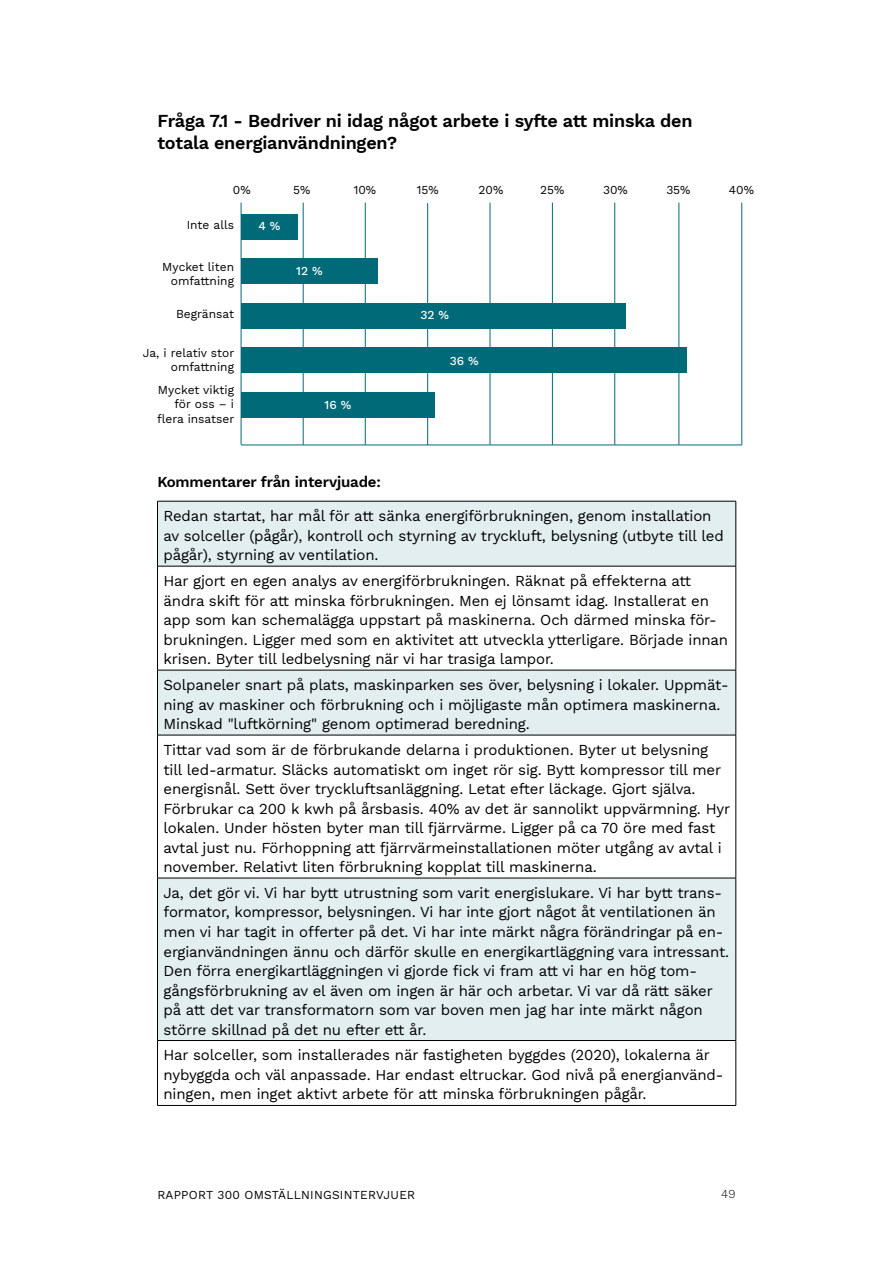
<style>
.page{position:relative;width:893px;height:1263px;background:#fff}
.page>*{position:absolute;margin:0;border:0;box-sizing:border-box;transform-origin:0 0}
.Brödtext{font:600 18px/21.6px "Work Sans";letter-spacing:-.01em;color:#000}
.Text_i_tabell{font:15px/19.5px "Work Sans";letter-spacing:-.01em;color:#000}
.Rubrik_H2{font:600 15px "Work Sans";letter-spacing:-.01em;color:#000}
.Tabelltext{font:12px/14.4px "Work Sans";color:#000;text-align:right}
.Tabelltext-2{font:12px "Work Sans";letter-spacing:.02em;color:#000}
.t1{font:500 12px "Work Sans";color:#fff}
.t2{font:300 12px "Work Sans";color:#000}
</style>
<div class="page">
<svg style="left:158px;top:502px;width:578px;height:538px"></svg>
<div style="left:158px;top:670px;width:578px;height:65px;background:#e3eef1"></div>
<hr style="left:157px;top:501px;width:579px;height:1px;background:#000">
<hr style="left:157px;top:501px;width:1px;height:65px;background:#000">
<hr style="left:736px;top:501px;width:1px;height:65px;background:#000">
<hr style="left:157px;top:566px;width:579px;height:1px;background:#000">
<hr style="left:157px;top:566px;width:1px;height:104px;background:#000">
<hr style="left:736px;top:566px;width:1px;height:104px;background:#000">
<hr style="left:157px;top:670px;width:579px;height:1px;background:#000">
<hr style="left:157px;top:670px;width:1px;height:65px;background:#000">
<hr style="left:736px;top:670px;width:1px;height:65px;background:#000">
<hr style="left:157px;top:735px;width:579px;height:1px;background:#000">
<hr style="left:157px;top:735px;width:1px;height:143px;background:#000">
<hr style="left:736px;top:735px;width:1px;height:143px;background:#000">
<hr style="left:157px;top:878px;width:579px;height:1px;background:#000">
<hr style="left:157px;top:878px;width:1px;height:162px;background:#000">
<hr style="left:736px;top:878px;width:1px;height:162px;background:#000">
<hr style="left:157px;top:1040px;width:579px;height:1px;background:#000">
<hr style="left:157px;top:1041px;width:1px;height:64px;background:#000">
<hr style="left:736px;top:1041px;width:1px;height:64px;background:#000">
<hr style="left:157px;top:1105px;width:579px;height:1px;background:#000">
<hr style="left:241px;top:203px;width:1px;height:242px;background:#006a79">
<hr style="left:303px;top:203px;width:1px;height:242px;background:#006a79">
<hr style="left:365px;top:203px;width:1px;height:242px;background:#006a79">
<hr style="left:427px;top:203px;width:1px;height:242px;background:#006a79">
<hr style="left:490px;top:203px;width:1px;height:242px;background:#006a79">
<hr style="left:552px;top:203px;width:1px;height:242px;background:#006a79">
<hr style="left:614px;top:203px;width:1px;height:242px;background:#006a79">
<hr style="left:679px;top:203px;width:1px;height:242px;background:#006a79">
<hr style="left:241px;top:445px;width:501px;height:1px;background:#006a79">
<hr style="left:741px;top:203px;width:1px;height:242px;background:#006a79">
<div style="left:241px;top:303px;width:384px;height:25px;background:#006a79"></div>
<div style="left:241px;top:258px;width:137px;height:26px;background:#006a79"></div>
<div style="left:241px;top:347px;width:446px;height:26px;background:#006a79"></div>
<div style="left:241px;top:392px;width:194px;height:25px;background:#006a79"></div>
<div style="left:241px;top:214px;width:56px;height:25px;background:#006a79"></div>
<p class="Brödtext" style="left:157px;top:110px;width:537px">Fråga 7.1 - Bedriver ni idag något arbete i syfte att minska den totala energianvändningen?</p>
<p class="Tabelltext" style="left:233px;top:182px;width:19px">0%</p>
<p class="Tabelltext" style="left:293px;top:182px;width:19px">5%</p>
<p class="Tabelltext" style="left:354px;top:182px;width:24px">10%</p>
<p class="Tabelltext" style="left:417px;top:182px;width:23px">15%</p>
<p class="Tabelltext" style="left:479px;top:182px;width:26px">20%</p>
<p class="Tabelltext" style="left:540px;top:182px;width:26px">25%</p>
<p class="Tabelltext" style="left:603px;top:182px;width:26px">30%</p>
<p class="Tabelltext" style="left:666px;top:182px;width:26px">35%</p>
<p class="Tabelltext" style="left:729px;top:182px;width:27px">40%</p>
<p class="Tabelltext" style="left:187px;top:218px;width:49px">Inte alls</p>
<p class="t1" style="left:258px;top:217px;width:23px">4 %</p>
<p class="Tabelltext" style="left:162px;top:259px;width:73px">Mycket liten omfattning</p>
<p class="Tabelltext" style="left:176px;top:307px;width:59px">Begränsat</p>
<p class="Tabelltext" style="left:143px;top:345px;width:93px">Ja, i relativ stor omfattning</p>
<p class="Tabelltext" style="left:157px;top:382px;width:79px">Mycket viktig för oss – i flera insatser</p>
<p class="t1" style="left:296px;top:262px;width:28px">12 %</p>
<p class="t1" style="left:325px;top:396px;width:28px">16 %</p>
<p class="t1" style="left:420px;top:306px;width:30px">32 %</p>
<p class="t1" style="left:450px;top:352px;width:30px">36 %</p>
<p class="Rubrik_H2" style="left:157px;top:470px;width:225px">Kommentarer från intervjuade:</p>
<p class="Text_i_tabell" style="left:164px;top:506px;width:562px">Redan startat, har mål för att sänka energiförbrukningen, genom installation av solceller (pågår), kontroll och styrning av tryckluft, belysning (utbyte till led pågår), styrning av ventilation.</p>
<p class="Text_i_tabell" style="left:164px;top:571px;width:566px">Har gjort en egen analys av energiförbrukningen. Räknat på effekterna att ändra skift för att minska förbrukningen. Men ej lönsamt idag. Installerat en app som kan schemalägga uppstart på maskinerna. Och därmed minska för&shy;brukningen. Ligger med som en aktivitet att utveckla ytterligare. Började innan krisen. Byter till ledbelysning när vi har trasiga lampor.</p>
<p class="Text_i_tabell" style="left:164px;top:675px;width:567px">Solpaneler snart på plats, maskinparken ses över, belysning i lokaler. Uppmät&shy;ning av maskiner och förbrukning och i möjligaste mån optimera maskinerna.<br>Minskad "luftkörning" genom optimerad beredning.</p>
<p class="Text_i_tabell" style="left:164px;top:739px;width:568px">Tittar vad som är de förbrukande delarna i produktionen. Byter ut belysning till led-armatur. Släcks automatiskt om inget rör sig. Bytt kompressor till mer energisnål. Sett över tryckluftsanläggning. Letat efter läckage. Gjort själva.<br>Förbrukar ca 200 k kwh på årsbasis. 40% av det är sannolikt uppvärmning. Hyr lokalen. Under hösten byter man till fjärrvärme. Ligger på ca 70 öre med fast avtal just nu. Förhoppning att fjärrvärmeinstallationen möter utgång av avtal i november. Relativt liten förbrukning kopplat till maskinerna.</p>
<p class="Text_i_tabell" style="left:164px;top:882px;width:567px">Ja, det gör vi. Vi har bytt utrustning som varit energislukare. Vi har bytt trans&shy;formator, kompressor, belysningen. Vi har inte gjort något åt ventilationen än men vi har tagit in offerter på det. Vi har inte märkt några förändringar på en&shy;ergianvändningen ännu och därför skulle en energikartläggning vara intressant.<br>Den förra energikartläggningen vi gjorde fick vi fram att vi har en hög tom&shy;gångsförbrukning av el även om ingen är här och arbetar. Vi var då rätt säker på att det var transformatorn som var boven men jag har inte märkt någon större skillnad på det nu efter ett år.</p>
<p class="Text_i_tabell" style="left:164px;top:1045px;width:561px">Har solceller, som installerades när fastigheten byggdes (2020), lokalerna är nybyggda och väl anpassade. Har endast eltruckar. God nivå på energianvänd&shy;ningen, men inget aktivt arbete för att minska förbrukningen pågår.</p>
<p class="Tabelltext-2" style="left:157px;top:1186px;width:259px">RAPPORT 300 OMSTÄLLNINGSINTERVJUER</p>
<p class="t2" style="left:721px;top:1184px;width:16px">49</p>
</div>
